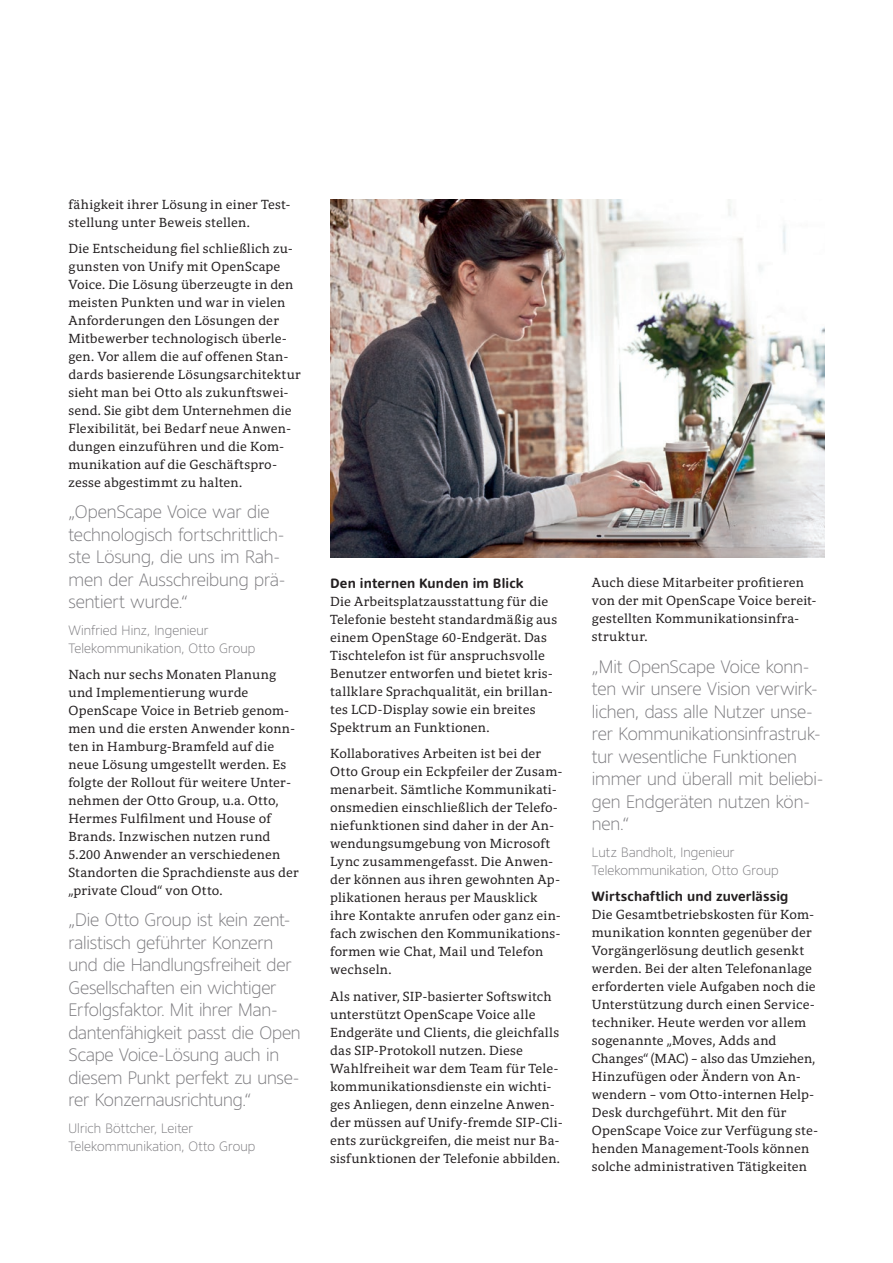
<style>
.page{position:relative;width:893px;height:1263px;background:#fff}
.page>*{position:absolute;margin:0;border:0;box-sizing:border-box;transform-origin:0 0}
.t1{font:300 18px/22.5px "Harmony Sans";letter-spacing:-.005em;color:#7c7b7f}
.t2{font:13.5px/18px "Harmony Serif";letter-spacing:.01em;color:#231f20}
.t3{font:300 13.5px/18px "Harmony Sans";letter-spacing:.01em;color:#7c7b7f}
.t4{font:700 13.5px "Harmony Sans";letter-spacing:.01em;color:#231f20}
</style>
<div class="page">
<img style="left:330px;top:199px;width:494px;height:358px">
<p class="t2" style="left:68px;top:195px;width:224px">fähigkeit ihrer Lösung in einer Test&shy;stellung unter Beweis stellen.</p>
<p class="t2" style="left:68px;top:240px;width:234px">Die Entscheidung fiel schließlich zu&shy;gunsten von Unify mit OpenScape Voice. Die Lösung überzeugte in den meisten Punkten und war in vielen Anforderungen den Lösungen der Mitbewerber technologisch überle&shy;gen. Vor allem die auf offenen Stan&shy;dards basierende Lösungsarchitektur sieht man bei Otto als zukunftswei&shy;send. Sie gibt dem Unternehmen die Flexibilität, bei Bedarf neue Anwen&shy;dungen einzuführen und die Kom&shy;munikation auf die Geschäftspro&shy;zesse abgestimmt zu halten.</p>
<h1 class="t1" style="left:68px;top:500px;width:219px">„OpenScape Voice war die technologisch fortschrittlich&shy;ste Lösung, die uns im Rah&shy;men der Ausschreibung prä&shy;sentiert wurde.“</h1>
<p class="t3" style="left:68px;top:621px;width:188px">Winfried Hinz, Ingenieur<br>Telekommunikation, Otto Group</p>
<p class="t2" style="left:68px;top:666px;width:232px">Nach nur sechs Monaten Planung und Implementierung wurde<br>OpenScape Voice in Betrieb genom&shy;men und die ersten Anwender konn&shy;ten in Hamburg-Bramfeld auf die neue Lösung umgestellt werden. Es folgte der Rollout für weitere Unter&shy;nehmen der Otto Group, u.a. Otto,<br>Hermes Fulfilment und House of<br>Brands. Inzwischen nutzen rund<br>5.200 Anwender an verschiedenen<br>Standorten die Sprachdienste aus der „private Cloud“ von Otto.</p>
<p class="t1" style="left:68px;top:908px;width:234px">„Die Otto Group ist kein zent&shy;ralistisch geführter Konzern und die Handlungsfreiheit der<br>Gesellschaften ein wichtiger<br>Erfolgsfaktor. Mit ihrer Man&shy;dantenfähigkeit passt die Open<br>Scape Voice-Lösung auch in diesem Punkt perfekt zu unse&shy;rer Konzernausrichtung.“</p>
<p class="t3" style="left:68px;top:1119px;width:188px">Ulrich Böttcher, Leiter<br>Telekommunikation, Otto Group</p>
<p class="t4" style="left:330px;top:575px;width:195px">Den internen Kunden im Blick</p>
<p class="t2" style="left:330px;top:592px;width:229px">Die Arbeitsplatzausstattung für die Telefonie besteht standardmäßig aus einem OpenStage 60-Endgerät. Das Tischtelefon ist für anspruchsvolle Benutzer entworfen und bietet kris&shy;tallklare Sprachqualität, ein brillan&shy;tes LCD-Display sowie ein breites Spektrum an Funktionen.</p>
<p class="t2" style="left:330px;top:745px;width:234px">Kollaboratives Arbeiten ist bei der Otto Group ein Eckpfeiler der Zusam&shy;menarbeit. Sämtliche Kommunikati&shy;onsmedien einschließlich der Telefo&shy;niefunktionen sind daher in der An&shy;wendungsumgebung von Microsoft Lync zusammengefasst. Die Anwen&shy;der können aus ihren gewohnten Ap&shy;plikationen heraus per Mausklick ihre Kontakte anrufen oder ganz ein&shy;fach zwischen den Kommunikations&shy;formen wie Chat, Mail und Telefon wechseln.</p>
<p class="t2" style="left:330px;top:987px;width:234px">Als nativer, SIP-basierter Softswitch unterstützt OpenScape Voice alle Endgeräte und Clients, die gleichfalls das SIP-Protokoll nutzen. Diese Wahlfreiheit war dem Team für Tele&shy;kommunikationsdienste ein wichti&shy;ges Anliegen, denn einzelne Anwen&shy;der müssen auf Unify-fremde SIP-Cli&shy;ents zurückgreifen, die meist nur Ba&shy;sisfunktionen der Telefonie abbilden.</p>
<p class="t2" style="left:592px;top:574px;width:226px">Auch diese Mitarbeiter profitieren von der mit OpenScape Voice bereit&shy;gestellten Kommunikationsinfra&shy;struktur.</p>
<h1 class="t1" style="left:592px;top:655px;width:233px">„Mit OpenScape Voice konn&shy;ten wir unsere Vision verwirk&shy;lichen, dass alle Nutzer unse&shy;rer Kommunikationsinfrastruk&shy;tur wesentliche Funktionen immer und überall mit beliebi&shy;gen Endgeräten nutzen kön&shy;nen.“</h1>
<p class="t3" style="left:592px;top:842px;width:188px">Lutz Bandholt, Ingenieur<br>Telekommunikation, Otto Group</p>
<p class="t4" style="left:592px;top:888px;width:198px">Wirtschaftlich und zuverlässig</p>
<p class="t2" style="left:592px;top:905px;width:228px">Die Gesamtbetriebskosten für Kom&shy;munikation konnten gegenüber der Vorgängerlösung deutlich gesenkt werden. Bei der alten Telefonanlage erforderten viele Aufgaben noch die Unterstützung durch einen Service&shy;techniker. Heute werden vor allem sogenannte „Moves, Adds and Changes“ (MAC) – also das Umziehen, Hinzufügen oder Ändern von An&shy;wendern – vom Otto-internen Help-Desk durchgeführt. Mit den für OpenScape Voice zur Verfügung ste&shy;henden Management-Tools können solche administrativen Tätigkeiten</p>
</div>
